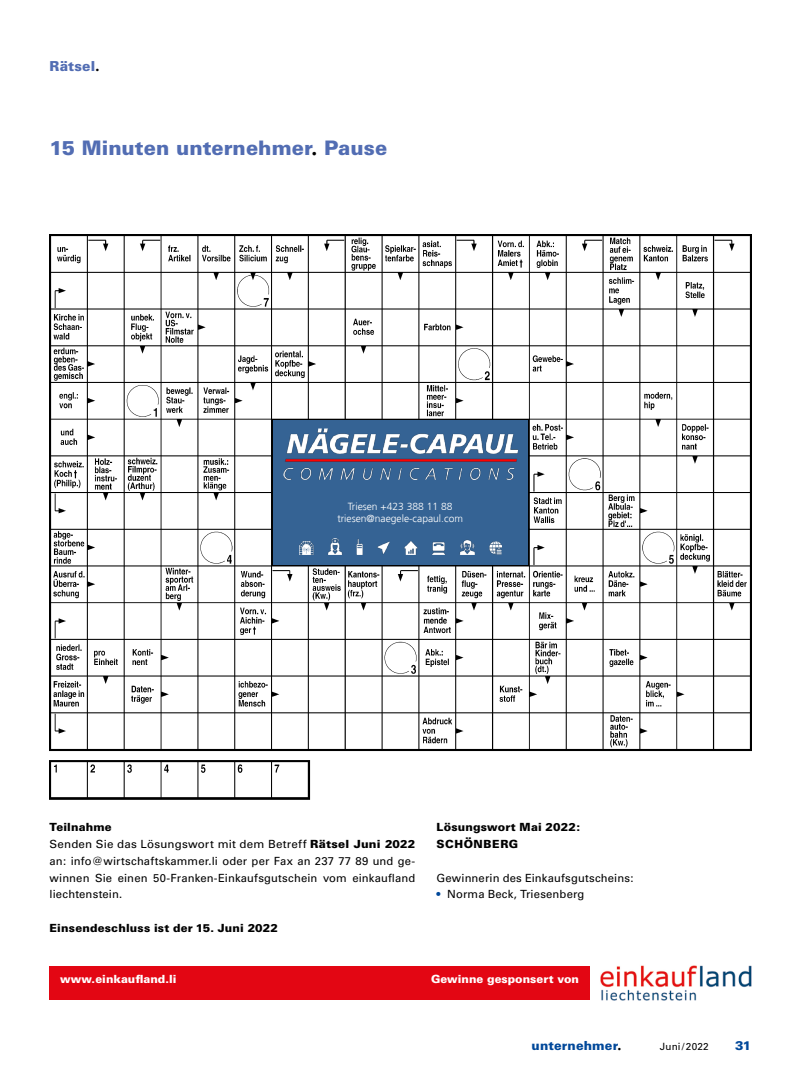
<style>
.page{position:relative;width:808px;height:1078px;background:#fff}
.page>*{position:absolute;margin:0;border:0;box-sizing:border-box;transform-origin:0 0}
.t1{font:900 20px "Univers";color:#526db3}
.t2{font:900 13.75px "Univers";letter-spacing:.01em;color:#526db3}
.t3{font:900 12.5px "Univers";letter-spacing:.01em;color:#00489a}
.t4{font:11.25px/16.9px "Univers";letter-spacing:.015em;color:#000}
.t5{font:900 11.25px/16.9px "Univers";letter-spacing:.015em;color:#000}
.t6{font:900 11.25px "Univers";color:#fff}
.t7{font:300 10.25px/12.4px "Frutiger";color:#fff;text-align:center}
.t8{font:10px "Univers";letter-spacing:.015em;color:#000}
.s1{font-family:"Futura BT";font-weight:800;font-size:15.12px;color:#000}
.s2{font-family:"Futura";font-weight:800;color:#000}
.s3{font-weight:900}
.s4{color:#00489a}
.s5{font-family:"Futura";font-weight:800;font-size:13.75px;color:#000}
</style>
<div class="page">
<img style="left:49px;top:234px;width:702px;height:565px">
<img style="left:600px;top:965px;width:152px;height:35px">
<div style="left:50px;top:965px;width:540px;height:34px;background:#e30613"></div>
<div style="left:273px;top:420px;width:255px;height:144px;background:#356394"></div>
<img style="left:283px;top:428px;width:234px;height:51px">
<img style="left:299px;top:538px;width:202px;height:16px">
<p class="t2" style="left:50px;top:57px;width:52px">Rätsel<span class="s1">.</span></p>
<h1 class="t1" style="left:50px;top:136px;width:339px">15 Minuten unternehmer<span class="s2">.</span> Pause</h1>
<p class="t7" style="left:337px;top:500px;width:127px">Triesen +423 388 11 88 triesen@naegele-capaul.com</p>
<p class="t4" style="left:50px;top:818px;width:367px"><span class="s3">Teilnahme<br></span>Senden Sie das Lösungswort mit dem Betreff <span class="s3">Rätsel Juni 2022 </span>an: info@wirtschaftskammer.li oder per Fax an 237 77 89 und ge&shy;winnen Sie einen 50-Franken-Einkaufsgutschein vom einkaufland liechtenstein.</p>
<p class="t5" style="left:50px;top:919px;width:230px">Einsendeschluss ist der 15. Juni 2022</p>
<p class="t5" style="left:437px;top:818px;width:145px">Lösungswort Mai 2022:<br>SCHÖNBERG</p>
<p class="t4" style="left:437px;top:869px;width:199px">Gewinnerin des Einkaufsgutscheins:</p>
<p class="t4" style="left:437px;top:885px;width:149px"><span class="s4">•</span> Norma Beck, Triesenberg</p>
<p class="t6" style="left:60px;top:971px;width:118px">www.einkaufland.li</p>
<p class="t6" style="left:431px;top:971px;width:149px">Gewinne gesponsert von</p>
<p class="t3" style="left:531px;top:1037px;width:91px">unternehmer<span class="s5">.</span></p>
<p class="t8" style="left:660px;top:1040px;width:50px">Juni/2022</p>
<p class="t3" style="left:735px;top:1037px;width:18px">31</p>
</div>
